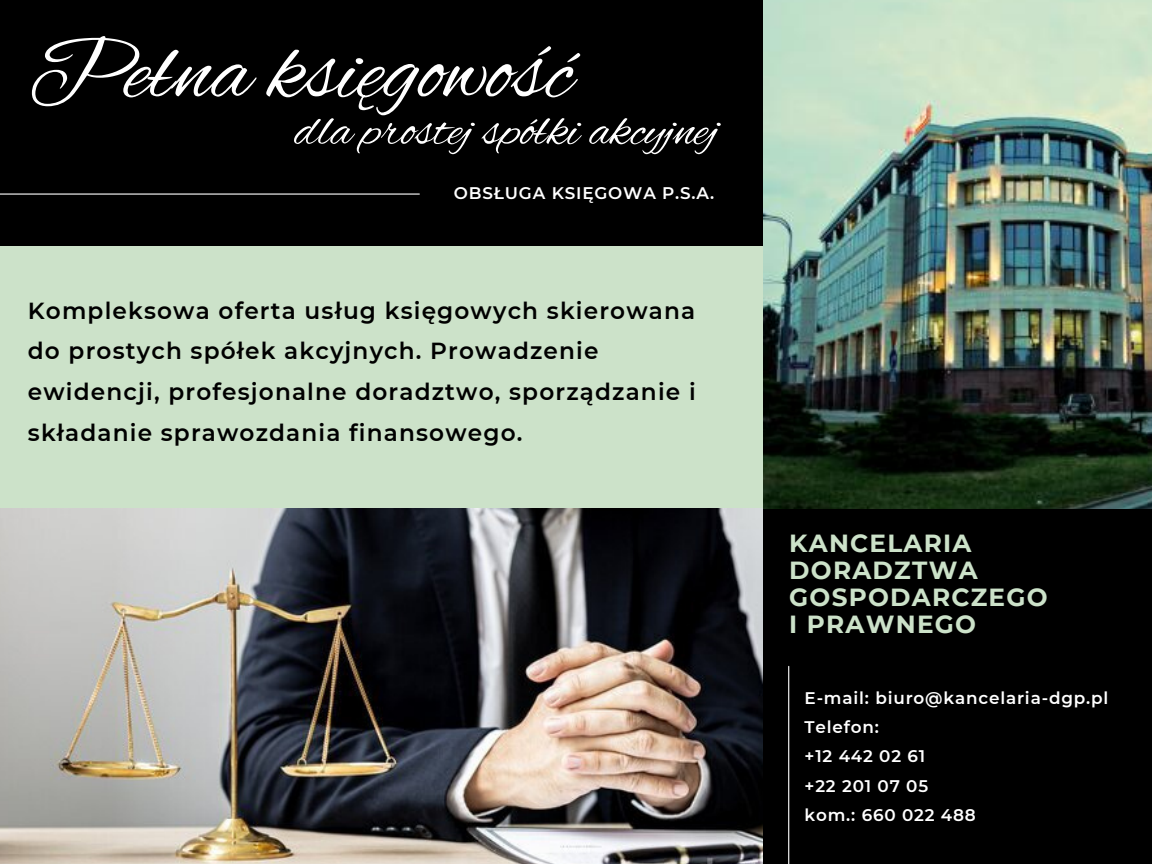
<style>
.page{position:relative;width:1152px;height:864px;background:#000}
.page>*{position:absolute;margin:0;border:0;box-sizing:border-box;transform-origin:0 0}
.t1{font:93.15px "Alex Brush";color:#fff}
.t2{font:51.15px "Alex Brush";color:#fff}
.t3{font:700 24.75px/27px "Montserrat";letter-spacing:.05em;color:#cce2c9}
.t4{font:600 23.25px/40.8px "Montserrat";letter-spacing:.05em;color:#000}
.t5{font:600 16.8px/29.2px "Montserrat";letter-spacing:.05em;color:#fff}
</style>
<div class="page">
<div style="left:0;top:247px;width:763px;height:617px;background:#cce2c9"></div>
<img style="left:763px;top:0;width:389px;height:508px">
<img style="left:0;top:508px;width:763px;height:356px">
<hr style="left:0;top:193px;width:419px;height:2px;background:#fff">
<hr style="left:788px;top:666px;width:1px;height:198px;background:#fff">
<h1 class="t1" style="left:28px;top:19px;width:546px">Pełna księgowość</h1>
<h2 class="t2" style="left:294px;top:101px;width:426px">dla prostej spółki akcyjnej</h2>
<p class="t5" style="left:454px;top:178px;width:262px">OBSŁUGA KSIĘGOWA P.S.A.</p>
<p class="t4" style="left:28px;top:290px;width:669px">Kompleksowa oferta usług księgowych skierowana do prostych spółek akcyjnych. Prowadzenie ewidencji, profesjonalne doradztwo, sporządzanie i składanie sprawozdania finansowego.</p>
<p class="t3" style="left:789px;top:529px;width:260px">KANCELARIA<br>DORADZTWA<br>GOSPODARCZEGO<br>I PRAWNEGO</p>
<p class="t5" style="left:805px;top:683px;width:305px">E-mail: biuro@kancelaria-dgp.pl<br>Telefon:<br>+12 442 02 61<br>+22 201 07 05<br>kom.: 660 022 488</p>
</div>
